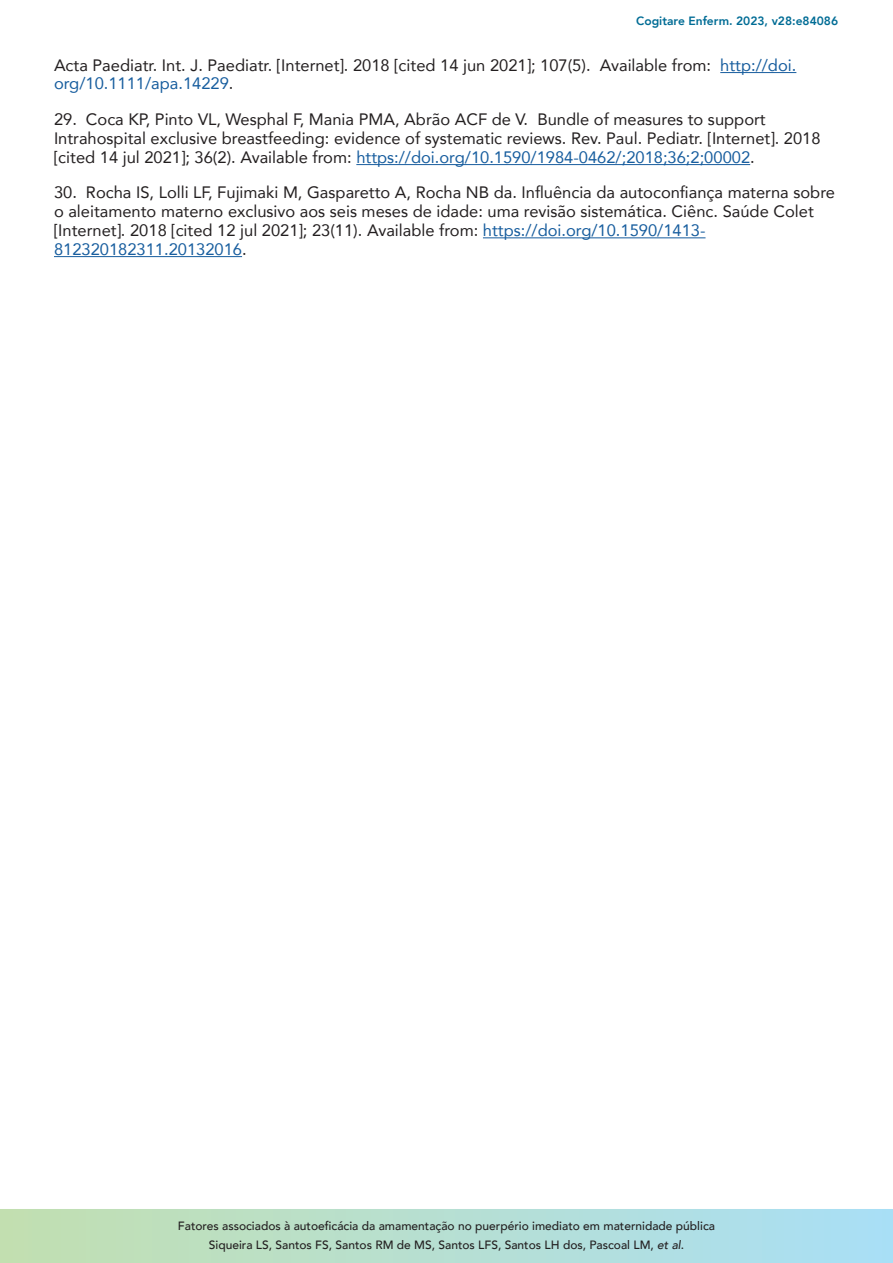
<style>
.page{position:relative;width:893px;height:1263px;background:#fff}
.page>*{position:absolute;margin:0;border:0;box-sizing:border-box;transform-origin:0 0}
.t1{font:16.5px/18.8px "Avenir";color:#231f20}
.t2{font:500 12px/18.6px "Avenir";color:#231f20;text-align:center}
.t3{font:800 12px "Avenir";color:#006c95}
.s1{color:#175d9e}
.s2{font-style:italic}
</style>
<div class="page">
<svg style="left:0;top:1209px;width:893px;height:54px;background:#b6dfd2"></svg>
<hr style="left:720px;top:72px;width:76px;height:1px;background:#175d9e">
<hr style="left:356px;top:164px;width:394px;height:1px;background:#175d9e">
<hr style="left:483px;top:237px;width:222px;height:1px;background:#175d9e">
<hr style="left:54px;top:256px;width:188px;height:1px;background:#175d9e">
<p class="t3" style="left:636px;top:10px;width:203px">Cogitare Enferm. 2023, v28:e84086</p>
<p class="t1" style="left:54px;top:55px;width:744px">Acta Paediatr. Int. J. Paediatr. [Internet]. 2018 [cited 14 jun 2021]; 107(5). Available from: <span class="s1">http://doi. org/10.1111/apa.14229</span>.</p>
<p class="t1" style="left:54px;top:109px;width:768px">29. Coca KP, Pinto VL, Wesphal F, Mania PMA, Abrão ACF de V. Bundle of measures to support<br>Intrahospital exclusive breastfeeding: evidence of systematic reviews. Rev. Paul. Pediatr. [Internet]. 2018 [cited 14 jul 2021]; 36(2). Available from: <span class="s1">https://doi.org/10.1590/1984-0462/;2018;36;2;00002</span>.</p>
<p class="t1" style="left:54px;top:183px;width:782px">30. Rocha IS, Lolli LF, Fujimaki M, Gasparetto A, Rocha NB da. Influência da autoconfiança materna sobre o aleitamento materno exclusivo aos seis meses de idade: uma revisão sistemática. Ciênc. Saúde Colet [Internet]. 2018 [cited 12 jul 2021]; 23(11). Available from: <span class="s1">https://doi.org/10.1590/1413- 812320182311.20132016</span>.</p>
<p class="t2" style="left:178px;top:1216px;width:539px">Fatores associados à autoeficácia da amamentação no puerpério imediato em maternidade pública<br>Siqueira LS, Santos FS, Santos RM de MS, Santos LFS, Santos LH dos, Pascoal LM, <span class="s2">et al</span>.</p>
</div>
